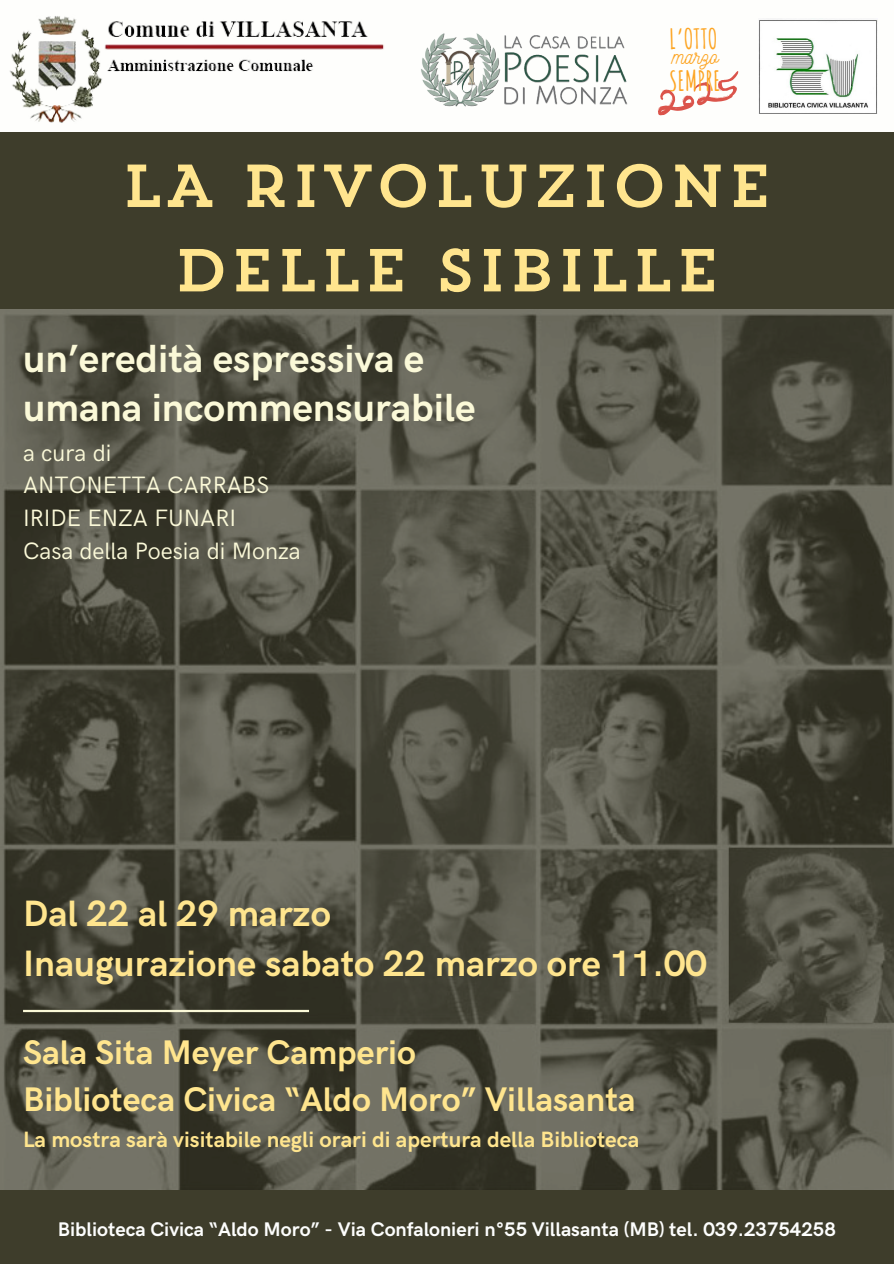
<style>
.page{position:relative;width:894px;height:1264px;background:#fff}
.page>*{position:absolute;margin:0;border:0;box-sizing:border-box;transform-origin:0 0}
.t1{font:60.3px/84.3px "Trend Slab One";color:#ffe58e;text-align:center}
.t2{font:700 39.45px/48.3px "HK Grotesk";color:#fbf9d8}
.t3{font:700 36.75px/50.7px "HK Grotesk";color:#ffe58e}
.t4{font:700 34.2px/47.2px "HK Grotesk";color:#ffe58e}
.t5{font:700 27.3px "Amatic SC";color:#fda421}
.t6{font:23.7px/32.7px "HK Grotesk";color:#fbf9d8}
.t7{font:700 22.2px "HK Grotesk";color:#ffe58e}
.t8{font:21.15px "Nickainley";color:#fda421}
.t9{font:700 19.8px "HK Grotesk";color:#fdfefd}
</style>
<div class="page">
<div style="left:0;top:0;width:893px;height:1263px;background:#3e3d2b"></div>
<img style="left:0;top:309px;width:893px;height:880px">
<hr style="left:23px;top:1009px;width:286px;height:3px;background:#fbf9d8">
<div style="left:0;top:0;width:893px;height:132px;background:#fefefc"></div>
<img style="left:9px;top:16px;width:375px;height:107px">
<img style="left:758px;top:20px;width:118px;height:93px">
<svg style="left:658px;top:71px;width:81px;height:45px"></svg>
<img style="left:421px;top:33px;width:207px;height:74px">
<p class="t5" style="left:669px;top:22px;width:50px">L’OTTO</p>
<p class="t5" style="left:669px;top:63px;width:53px">SEMPRE</p>
<p class="t8" style="left:672px;top:43px;width:48px">marzo</p>
<p class="t1" style="left:121px;top:150px;width:653px">LA RIVOLUZIONE<br>DELLE SIBILLE</p>
<h1 class="t2" style="left:23px;top:336px;width:454px">un’eredità espressiva e umana incommensurabile</h1>
<p class="t6" style="left:23px;top:437px;width:279px">a cura di<br>ANTONETTA CARRABS<br>IRIDE ENZA FUNARI<br>Casa della Poesia di Monza</p>
<p class="t3" style="left:23px;top:889px;width:685px">Dal 22 al 29 marzo<br>Inaugurazione sabato 22 marzo ore 11.00</p>
<p class="t4" style="left:23px;top:1029px;width:614px">Sala Sita Meyer Camperio<br>Biblioteca Civica “Aldo Moro” Villasanta</p>
<p class="t7" style="left:23px;top:1127px;width:617px">La mostra sarà visitabile negli orari di apertura della Biblioteca</p>
<p class="t9" style="left:58px;top:1218px;width:779px">Biblioteca Civica “Aldo Moro” - Via Confalonieri n°55 Villasanta (MB) tel. 039.23754258</p>
</div>
